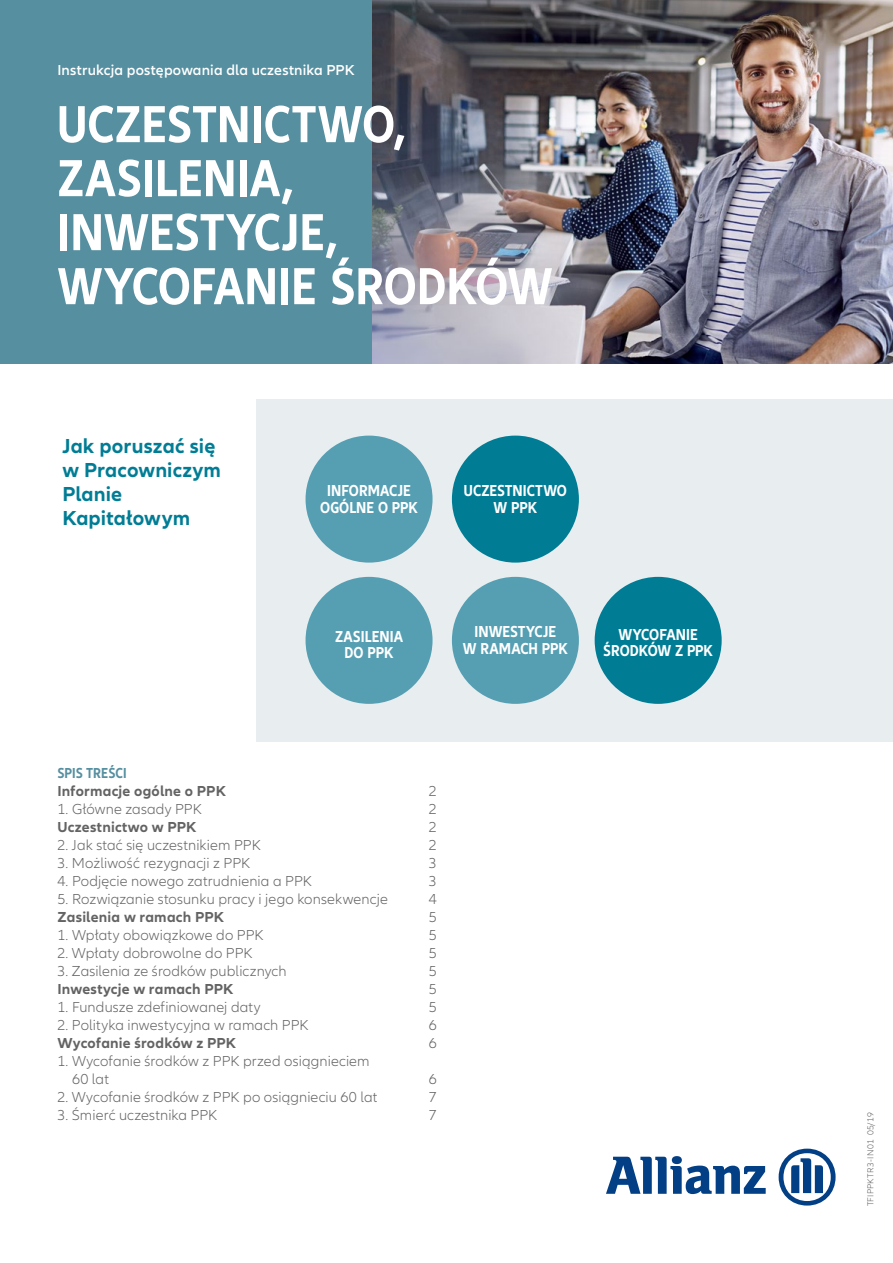
<style>
.page{position:relative;width:893px;height:1263px;background:#fff}
.page>*{position:absolute;margin:0;border:0;box-sizing:border-box;transform-origin:0 0}
.t1{font:700 condensed 54px/54px "Allianz Neo";letter-spacing:.005em;color:#fff}
.t2{font:700 21px/24px "Allianz Neo";letter-spacing:.005em;color:#007d95}
.t3{font:700 condensed 16.5px/16.5px "Allianz Neo";letter-spacing:.005em;color:#fff;text-align:center}
.t4{font:300 15px/18px "Allianz Neo";letter-spacing:.01em;color:#646363}
.t5{font:700 15px "Allianz Neo";letter-spacing:.015em;color:#646363}
.t6{font:600 15px "Allianz Neo";letter-spacing:.01em;color:#fff}
.t7{font:700 condensed 15px "Allianz Neo";color:#558fa0}
.t8{font:300 9px "Allianz Neo";letter-spacing:.025em;color:#646363}
</style>
<div class="page">
<img style="left:372px;top:0;width:521px;height:363px">
<div style="left:0;top:0;width:372px;height:363px;background:#558fa0"></div>
<div style="left:256px;top:399px;width:637px;height:342px;background:#e8edf0"></div>
<svg style="left:606px;top:1156px;width:160px;height:38px"></svg>
<svg style="left:779px;top:1148px;width:57px;height:57px"></svg>
<div style="left:452px;top:436px;width:127px;height:127px;background:#007d95;border-radius:50%"></div>
<div style="left:306px;top:436px;width:127px;height:127px;background:#569fb3;border-radius:50%"></div>
<div style="left:595px;top:577px;width:127px;height:127px;background:#007d95;border-radius:50%"></div>
<div style="left:452px;top:577px;width:127px;height:127px;background:#569fb3;border-radius:50%"></div>
<div style="left:306px;top:577px;width:127px;height:127px;background:#569fb3;border-radius:50%"></div>
<p class="t6" style="left:57px;top:62px;width:299px">Instrukcja postępowania dla uczestnika PPK</p>
<h1 class="t1" style="left:57px;top:98px;width:497px">UCZESTNICTWO,<br>ZASILENIA,<br>INWESTYCJE,<br>WYCOFANIE ŚRODKÓW</h1>
<h2 class="t2" style="left:62px;top:435px;width:160px">Jak poruszać się w Pracowniczym<br>Planie<br>Kapitałowym</h2>
<p class="t3" style="left:320px;top:483px;width:99px">INFORMACJE<br>OGÓLNE O PPK</p>
<p class="t3" style="left:335px;top:628px;width:70px">ZASILENIA<br>DO PPK</p>
<p class="t3" style="left:464px;top:483px;width:105px">UCZESTNICTWO<br>W PPK</p>
<p class="t3" style="left:463px;top:624px;width:106px">INWESTYCJE<br>W RAMACH PPK</p>
<p class="t3" style="left:603px;top:627px;width:111px">WYCOFANIE<br>ŚRODKÓW Z PPK</p>
<p class="t7" style="left:57px;top:764px;width:71px">SPIS TREŚCI</p>
<p class="t5" style="left:57px;top:782px;width:170px">Informacje ogólne o PPK</p>
<p class="t4" style="left:429px;top:782px;width:10px">2</p>
<p class="t4" style="left:57px;top:800px;width:146px">1. Główne zasady PPK</p>
<p class="t4" style="left:429px;top:800px;width:10px">2</p>
<p class="t5" style="left:57px;top:818px;width:141px">Uczestnictwo w PPK</p>
<p class="t4" style="left:429px;top:818px;width:10px">2</p>
<p class="t4" style="left:57px;top:836px;width:205px">2. Jak stać się uczestnikiem PPK</p>
<p class="t4" style="left:429px;top:836px;width:10px">2</p>
<p class="t4" style="left:57px;top:854px;width:194px">3. Możliwość rezygnacji z PPK</p>
<p class="t4" style="left:429px;top:854px;width:10px">3</p>
<p class="t4" style="left:57px;top:872px;width:256px">4. Podjęcie nowego zatrudnienia a PPK</p>
<p class="t4" style="left:429px;top:872px;width:10px">3</p>
<p class="t4" style="left:57px;top:890px;width:332px">5. Rozwiązanie stosunku pracy i jego konsekwencje</p>
<p class="t4" style="left:429px;top:890px;width:10px">4</p>
<p class="t5" style="left:57px;top:908px;width:168px">Zasilenia w ramach PPK</p>
<p class="t4" style="left:429px;top:908px;width:10px">5</p>
<p class="t4" style="left:57px;top:926px;width:208px">1. Wpłaty obowiązkowe do PPK</p>
<p class="t4" style="left:429px;top:926px;width:10px">5</p>
<p class="t4" style="left:57px;top:944px;width:197px">2. Wpłaty dobrowolne do PPK</p>
<p class="t4" style="left:429px;top:944px;width:10px">5</p>
<p class="t4" style="left:57px;top:962px;width:231px">3. Zasilenia ze środków publicznych</p>
<p class="t4" style="left:429px;top:962px;width:10px">5</p>
<p class="t5" style="left:57px;top:980px;width:178px">Inwestycje w ramach PPK</p>
<p class="t4" style="left:429px;top:980px;width:10px">5</p>
<p class="t4" style="left:57px;top:998px;width:205px">1. Fundusze zdefiniowanej daty</p>
<p class="t4" style="left:429px;top:998px;width:10px">5</p>
<p class="t4" style="left:57px;top:1016px;width:253px">2. Polityka inwestycyjna w ramach PPK</p>
<p class="t4" style="left:429px;top:1016px;width:10px">6</p>
<p class="t5" style="left:57px;top:1034px;width:180px">Wycofanie środków z PPK</p>
<p class="t4" style="left:429px;top:1034px;width:10px">6</p>
<p class="t4" style="left:72px;top:1052px;width:299px;text-indent:-15px">1. Wycofanie środków z PPK przed osiągnieciem<br>60 lat</p>
<p class="t4" style="left:429px;top:1070px;width:10px">6</p>
<p class="t4" style="left:57px;top:1088px;width:322px">2. Wycofanie środków z PPK po osiągnieciu 60 lat</p>
<p class="t4" style="left:429px;top:1088px;width:10px">7</p>
<p class="t4" style="left:57px;top:1106px;width:161px">3. Śmierć uczestnika PPK</p>
<p class="t4" style="left:429px;top:1106px;width:10px">7</p>
<p class="t8" style="left:865px;top:1206px;width:95px;rotate:-90deg">TFIPPKTR3-IN01 05/19</p>
</div>
